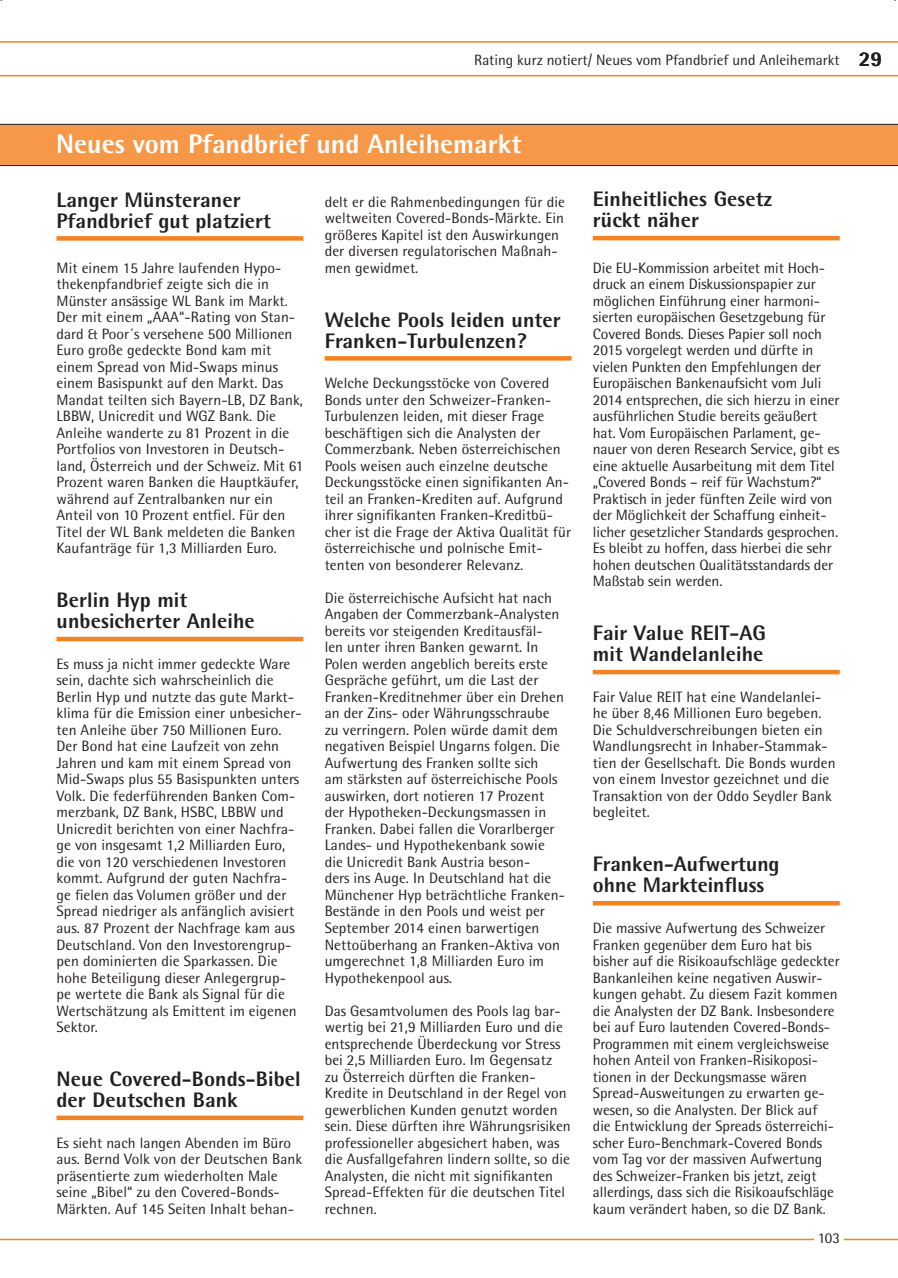
<style>
.page{position:relative;width:898px;height:1278px;background:#fff}
.page>*{position:absolute;margin:0;border:0;box-sizing:border-box;transform-origin:0 0}
.t1{font:800 27px "Rotis Semi Sans";color:#fff}
.t2{font:800 21px/21px "Rotis Semi Sans";letter-spacing:.005em;color:#231f20}
.t3{font:15px/16.5px "Rotis Semi Sans";letter-spacing:.005em;color:#231f20}
.s1{font-weight:800;font-size:21px}
</style>
<div class="page">
<div style="left:0;top:124px;width:897px;height:42px;background:#f79848"></div>
<hr style="left:0;top:1238px;width:897px;height:1px;background:#f58220">
<div style="left:813px;top:1224px;width:30px;height:31px;background:#fff"></div>
<svg style="left:0;top:41px;width:897px;height:35px"></svg>
<div style="left:56px;top:236px;width:247px;height:5px;background:#f58220"></div>
<div style="left:56px;top:636px;width:247px;height:5px;background:#f58220"></div>
<svg style="left:56px;top:1115px;width:247px;height:4px"></svg>
<svg style="left:324px;top:356px;width:247px;height:4px"></svg>
<hr style="left:592px;top:236px;width:247px;height:4px;background:#f58220">
<div style="left:592px;top:669px;width:247px;height:5px;background:#f58220"></div>
<div style="left:592px;top:900px;width:247px;height:5px;background:#f58220"></div>
<p class="t3" style="left:474px;top:51px;width:409px">Rating kurz notiert/ Neues vom Pfandbrief und Anleihemarkt <span class="s1">29</span></p>
<h1 class="t1" style="left:56px;top:127px;width:466px">Neues vom Pfandbrief und Anleihemarkt</h1>
<h2 class="t2" style="left:56px;top:188px;width:216px">Langer Münsteraner<br>Pfandbrief gut platziert</h2>
<p class="t3" style="left:56px;top:259px;width:248px">Mit einem 15 Jahre laufenden Hypo&shy;thekenpfandbrief zeigte sich die in Münster ansässige WL Bank im Markt.<br>Der mit einem „AAA“-Rating von Stan&shy;dard &amp; Poor´s versehene 500 Millionen Euro große gedeckte Bond kam mit einem Spread von Mid-Swaps minus einem Basispunkt auf den Markt. Das Mandat teilten sich Bayern-LB, DZ Bank, LBBW, Unicredit und WGZ Bank. Die Anleihe wanderte zu 81 Prozent in die Portfolios von Investoren in Deutsch&shy;land, Österreich und der Schweiz. Mit 61<br>Prozent waren Banken die Hauptkäufer, während auf Zentralbanken nur ein Anteil von 10 Prozent entfiel. Für den Titel der WL Bank meldeten die Banken Kaufanträge für 1,3 Milliarden Euro.</p>
<h2 class="t2" style="left:56px;top:589px;width:200px">Berlin Hyp mit unbesicherter Anleihe</h2>
<p class="t3" style="left:56px;top:655px;width:246px">Es muss ja nicht immer gedeckte Ware sein, dachte sich wahrscheinlich die Berlin Hyp und nutzte das gute Markt&shy;klima für die Emission einer unbesicher&shy;ten Anleihe über 750 Millionen Euro.<br>Der Bond hat eine Laufzeit von zehn Jahren und kam mit einem Spread von Mid-Swaps plus 55 Basispunkten unters Volk. Die federführenden Banken Com&shy;merzbank, DZ Bank, HSBC, LBBW und Unicredit berichten von einer Nachfra&shy;ge von insgesamt 1,2 Milliarden Euro, die von 120 verschiedenen Investoren kommt. Aufgrund der guten Nachfra&shy;ge fielen das Volumen größer und der Spread niedriger als anfänglich avisiert aus. 87 Prozent der Nachfrage kam aus Deutschland. Von den Investorengrup&shy;pen dominierten die Sparkassen. Die hohe Beteiligung dieser Anlegergrup&shy;pe wertete die Bank als Signal für die Wertschätzung als Emittent im eigenen Sektor.</p>
<h2 class="t2" style="left:56px;top:1067px;width:245px">Neue Covered-Bonds-Bibel der Deutschen Bank</h2>
<p class="t3" style="left:56px;top:1133px;width:247px">Es sieht nach langen Abenden im Büro aus. Bernd Volk von der Deutschen Bank präsentierte zum wiederholten Male seine „Bibel“ zu den Covered-Bonds-Märkten. Auf 145 Seiten Inhalt behan-</p>
<p class="t3" style="left:324px;top:193px;width:241px">delt er die Rahmenbedingungen für die weltweiten Covered-Bonds-Märkte. Ein größeres Kapitel ist den Auswirkungen der diversen regulatorischen Maßnah&shy;men gewidmet.</p>
<h2 class="t2" style="left:324px;top:308px;width:237px">Welche Pools leiden unter<br>Franken-Turbulenzen?</h2>
<p class="t3" style="left:324px;top:374px;width:248px">Welche Deckungsstöcke von Covered Bonds unter den Schweizer-Franken-Turbulenzen leiden, mit dieser Frage beschäftigen sich die Analysten der Commerzbank. Neben österreichischen Pools weisen auch einzelne deutsche Deckungsstöcke einen signifikanten An&shy;teil an Franken-Krediten auf. Aufgrund ihrer signifikanten Franken-Kreditbü&shy;cher ist die Frage der Aktiva Qualität für österreichische und polnische Emit&shy;tenten von besonderer Relevanz.</p>
<p class="t3" style="left:324px;top:589px;width:242px">Die österreichische Aufsicht hat nach Angaben der Commerzbank-Analysten bereits vor steigenden Kreditausfäl&shy;len unter ihren Banken gewarnt. In Polen werden angeblich bereits erste Gespräche geführt, um die Last der Franken-Kreditnehmer über ein Drehen an der Zins- oder Währungsschraube zu verringern. Polen würde damit dem negativen Beispiel Ungarns folgen. Die Aufwertung des Franken sollte sich<br>am stärksten auf österreichische Pools auswirken, dort notieren 17 Prozent der Hypotheken-Deckungsmassen in Franken. Dabei fallen die Vorarlberger Landes- und Hypothekenbank sowie die Unicredit Bank Austria beson-<br>ders ins Auge. In Deutschland hat die Münchener Hyp beträchtliche Franken-Bestände in den Pools und weist per September 2014 einen barwertigen Nettoüberhang an Franken-Aktiva von umgerechnet 1,8 Milliarden Euro im Hypothekenpool aus.</p>
<p class="t3" style="left:324px;top:1001px;width:247px">Das Gesamtvolumen des Pools lag bar&shy;wertig bei 21,9 Milliarden Euro und die entsprechende Überdeckung vor Stress bei 2,5 Milliarden Euro. Im Gegensatz<br>zu Österreich dürften die Franken-Kredite in Deutschland in der Regel von gewerblichen Kunden genutzt worden sein. Diese dürften ihre Währungsrisiken professioneller abgesichert haben, was die Ausfallgefahren lindern sollte, so die Analysten, die nicht mit signifikanten Spread-Effekten für die deutschen Titel rechnen.</p>
<h2 class="t2" style="left:592px;top:188px;width:181px">Einheitliches Gesetz rückt näher</h2>
<p class="t3" style="left:592px;top:259px;width:248px">Die EU-Kommission arbeitet mit Hoch&shy;druck an einem Diskussionspapier zur möglichen Einführung einer harmoni&shy;sierten europäischen Gesetzgebung für Covered Bonds. Dieses Papier soll noch 2015 vorgelegt werden und dürfte in vielen Punkten den Empfehlungen der Europäischen Bankenaufsicht vom Juli 2014 entsprechen, die sich hierzu in einer ausführlichen Studie bereits geäußert hat. Vom Europäischen Parlament, ge&shy;nauer von deren Research Service, gibt es eine aktuelle Ausarbeitung mit dem Titel „Covered Bonds – reif für Wachstum?“ Praktisch in jeder fünften Zeile wird von der Möglichkeit der Schaffung einheit&shy;licher gesetzlicher Standards gesprochen.<br>Es bleibt zu hoffen, dass hierbei die sehr hohen deutschen Qualitätsstandards der Maßstab sein werden.</p>
<h2 class="t2" style="left:592px;top:622px;width:174px">Fair Value REIT-AG mit Wandelanleihe</h2>
<p class="t3" style="left:592px;top:688px;width:244px">Fair Value REIT hat eine Wandelanlei&shy;he über 8,46 Millionen Euro begeben.<br>Die Schuldverschreibungen bieten ein Wandlungsrecht in Inhaber-Stammak&shy;tien der Gesellschaft. Die Bonds wurden von einem Investor gezeichnet und die Transaktion von der Oddo Seydler Bank begleitet.</p>
<h2 class="t2" style="left:592px;top:853px;width:188px">Franken-Aufwertung ohne Markteinfluss</h2>
<p class="t3" style="left:592px;top:919px;width:248px">Die massive Aufwertung des Schweizer Franken gegenüber dem Euro hat bis bisher auf die Risikoaufschläge gedeckter Bankanleihen keine negativen Auswir&shy;kungen gehabt. Zu diesem Fazit kommen die Analysten der DZ Bank. Insbesondere bei auf Euro lautenden Covered-Bonds-Programmen mit einem vergleichsweise hohen Anteil von Franken-Risikoposi&shy;tionen in der Deckungsmasse wären Spread-Ausweitungen zu erwarten ge&shy;wesen, so die Analysten. Der Blick auf<br>die Entwicklung der Spreads österreichi&shy;scher Euro-Benchmark-Covered Bonds vom Tag vor der massiven Aufwertung des Schweizer-Franken bis jetzt, zeigt allerdings, dass sich die Risikoaufschläge kaum verändert haben, so die DZ Bank.</p>
<p class="t3" style="left:817px;top:1229px;width:23px">103</p>
</div>
